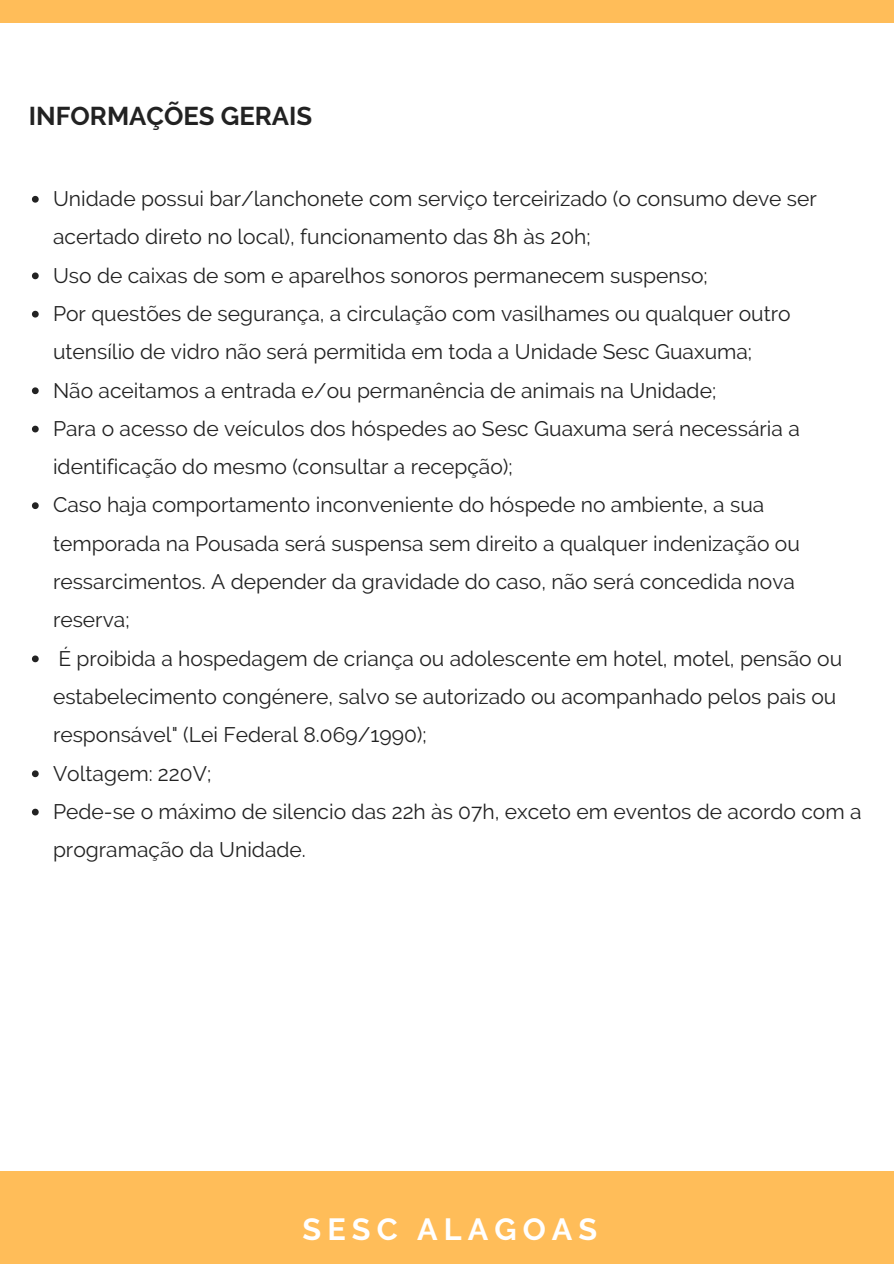
<style>
.page{position:relative;width:894px;height:1264px;background:#fff}
.page>*{position:absolute;margin:0;border:0;box-sizing:border-box;transform-origin:0 0}
.t1{font:700 30.6px "Raleway";letter-spacing:.2em;color:#fff}
.t2{font:700 25.65px "Raleway";color:#222}
.t3{font:21px/38.2px "Raleway";color:#222}
</style>
<div class="page">
<div style="left:0;top:0;width:893px;height:22px;background:#ffbd59"></div>
<div style="left:0;top:1171px;width:893px;height:92px;background:#ffbd59"></div>
<svg style="left:32px;top:196px;width:7px;height:7px"></svg>
<svg style="left:32px;top:272px;width:7px;height:7px"></svg>
<svg style="left:32px;top:311px;width:7px;height:6px"></svg>
<svg style="left:32px;top:387px;width:7px;height:7px"></svg>
<svg style="left:32px;top:425px;width:7px;height:7px"></svg>
<svg style="left:32px;top:502px;width:7px;height:7px"></svg>
<svg style="left:32px;top:655px;width:7px;height:7px"></svg>
<svg style="left:32px;top:770px;width:7px;height:7px"></svg>
<svg style="left:32px;top:808px;width:7px;height:7px"></svg>
<p class="t2" style="left:29px;top:101px;width:285px">INFORMAÇÕES GERAIS</p>
<p class="t3" style="left:53px;top:179px;width:765px">Unidade possui bar/lanchonete com serviço terceirizado (o consumo deve ser acertado direto no local), funcionamento das 8h às 20h;</p>
<p class="t3" style="left:53px;top:256px;width:656px">Uso de caixas de som e aparelhos sonoros permanecem suspenso;</p>
<p class="t3" style="left:53px;top:294px;width:739px">Por questões de segurança, a circulação com vasilhames ou qualquer outro utensílio de vidro não será permitida em toda a Unidade Sesc Guaxuma;</p>
<p class="t3" style="left:53px;top:371px;width:664px">Não aceitamos a entrada e/ou permanência de animais na Unidade;</p>
<p class="t3" style="left:53px;top:409px;width:748px">Para o acesso de veículos dos hóspedes ao Sesc Guaxuma será necessária a identificação do mesmo (consultar a recepção);</p>
<p class="t3" style="left:53px;top:486px;width:748px">Caso haja comportamento inconveniente do hóspede no ambiente, a sua temporada na Pousada será suspensa sem direito a qualquer indenização ou ressarcimentos. A depender da gravidade do caso, não será concedida nova reserva;</p>
<p class="t3" style="left:53px;top:639px;width:790px">É proibida a hospedagem de criança ou adolescente em hotel, motel, pensão ou estabelecimento congénere, salvo se autorizado ou acompanhado pelos pais ou responsável" (Lei Federal 8.069/1990);</p>
<p class="t3" style="left:53px;top:754px;width:160px">Voltagem: 220V;</p>
<p class="t3" style="left:53px;top:792px;width:809px">Pede-se o máximo de silencio das 22h às 07h, exceto em eventos de acordo com a programação da Unidade.</p>
<p class="t1" style="left:302px;top:1210px;width:296px">SESC ALAGOAS</p>
</div>
